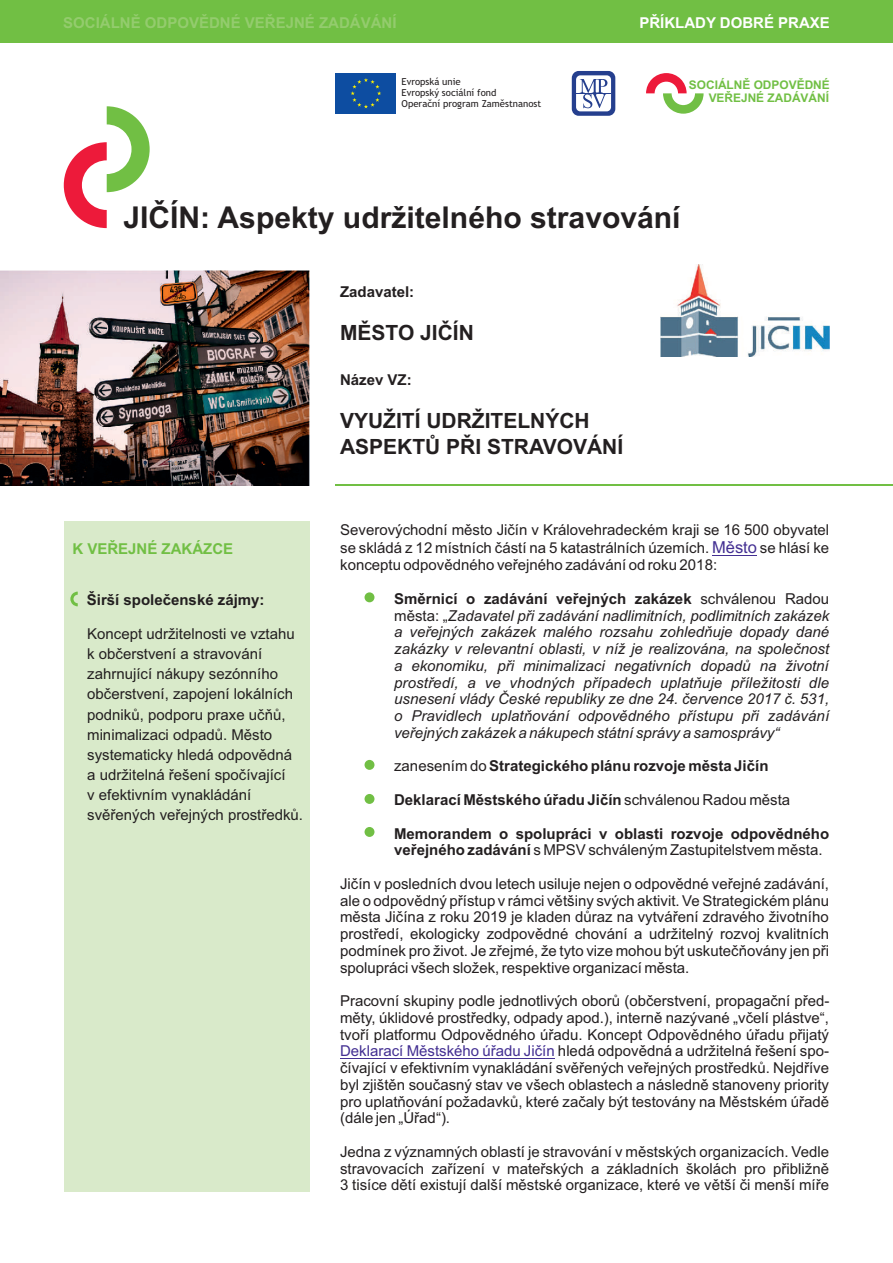
<style>
.page{position:relative;width:893px;height:1263px;background:#fff}
.page>*{position:absolute;margin:0;border:0;box-sizing:border-box;transform-origin:0 0}
.t1{font:700 30.15px "Arial";color:#231f20}
.t2{font:700 21px/25.8px "Arial";color:#231f20}
.t3{font:15px/16.8px "Arial";color:#231f20;text-align:justify}
.t4{font:italic 15px/16.8px "Arial";color:#231f20;text-align:justify}
.t5{font:700 15px/16.8px "Arial";color:#231f20}
.t6{font:700 15px "Arial";color:#94cc6e}
.t7{font:700 15px "Arial";color:#fff}
.t8{font:700 15px "Arial";color:#71bf44}
.t9{font:700 11.85px/12.8px "Arial";color:#71bf44;text-align:right}
.t10{font:9.6px/11.1px "Trebuchet MS";color:#231f20}
.s1{font-size:16.5px;color:#432f92}
.s2{font-style:normal}
.s3{font-weight:700;font-style:normal}
.s4{font-weight:400}
.s5{color:#432f92}
</style>
<div class="page">
<div style="left:0;top:0;width:893px;height:43px;background:#71bf44"></div>
<hr style="left:712px;top:555px;width:45px;height:1px;background:#432f92">
<hr style="left:340px;top:1058px;width:215px;height:1px;background:#432f92">
<hr style="left:336px;top:484px;width:557px;height:2px;background:#71bf44">
<svg style="left:64px;top:106px;width:86px;height:122px"></svg>
<svg style="left:572px;top:71px;width:43px;height:45px"></svg>
<div style="left:334px;top:72px;width:63px;height:43px;background:#0d4da1"></div>
<svg style="left:351px;top:78px;width:30px;height:30px"></svg>
<svg style="left:646px;top:73px;width:58px;height:41px"></svg>
<div style="left:64px;top:522px;width:245px;height:670px;background:#d9eaca"></div>
<svg style="left:70px;top:592px;width:8px;height:14px"></svg>
<img style="left:661px;top:265px;width:168px;height:91px">
<div style="left:365px;top:592px;width:9px;height:10px;background:#71bf44;border-radius:50%"></div>
<div style="left:365px;top:760px;width:9px;height:10px;background:#71bf44;border-radius:50%"></div>
<div style="left:365px;top:794px;width:9px;height:10px;background:#71bf44;border-radius:50%"></div>
<div style="left:365px;top:827px;width:9px;height:10px;background:#71bf44;border-radius:50%"></div>
<img style="left:0;top:271px;width:309px;height:215px">
<p class="t6" style="left:63px;top:17px;width:335px">SOCIÁLNĚ ODPOVĚDNÉ VEŘEJNÉ ZADÁVÁNÍ</p>
<p class="t7" style="left:639px;top:17px;width:192px">PŘÍKLADY DOBRÉ PRAXE</p>
<p class="t10" style="left:402px;top:77px;width:141px">Evropská unie<br>Evropský sociální fond<br>Operační program Zaměstnanost</p>
<p class="t9" style="left:689px;top:80px;width:142px">SOCIÁLNĚ ODPOVĚDNÉ<br>VEŘEJNÉ ZADÁVÁNÍ</p>
<h1 class="t1" style="left:123px;top:206px;width:559px">JIČÍN: Aspekty udržitelného stravování</h1>
<p class="t8" style="left:72px;top:543px;width:162px">K VEŘEJNÉ ZAKÁZCE</p>
<p class="t5" style="left:87px;top:593px;width:179px">Širší společenské zájmy:</p>
<p class="t3" style="left:87px;top:625px;width:217px;line-height:20.1px;text-align:left">Koncept udržitelnosti ve vztahu k občerstvení a stravování zahrnující nákupy sezónního občerstvení, zapojení lokálních podniků, podporu praxe učňů, minimalizaci odpadů. Město systematicky hledá odpovědná a udržitelná řešení spočívající<br>v efektivním vynakládání svěřených veřejných prostředků.</p>
<p class="t5" style="left:340px;top:285px;width:76px">Zadavatel:</p>
<h2 class="t2" style="left:340px;top:321px;width:135px">MĚSTO JIČÍN</h2>
<p class="t5" style="left:340px;top:373px;width:73px">Název VZ:</p>
<h2 class="t2" style="left:340px;top:410px;width:285px">VYUŽITÍ UDRŽITELNÝCH<br>ASPEKTŮ PŘI STRAVOVÁNÍ</h2>
<p class="t3" style="left:340px;top:522px;width:490px;line-height:17.5px">Severovýchodní město Jičín v Královehradeckém kraji se 16 500 obyvatel se skládá z 12 místních částí na 5 katastrálních územích. <span class="s1">Město</span> se hlásí ke konceptu odpovědného veřejného zadávání od roku 2018:</p>
<p class="t4" style="left:394px;top:592px;width:437px;text-indent:-27px"><span class="s2">·</span> <span class="s3">Směrnicí o zadávání veřejných zakázek</span> <span class="s2">schválenou Radou města: „</span>Zadavatel při zadávání nadlimitních, podlimitních zakázek a veřejných zakázek malého rozsahu zohledňuje dopady dané zakázky v relevantní oblasti, v níž je realizována, na společnost a ekonomiku, při minimalizaci negativních dopadů na životní prostředí, a ve vhodných případech uplatňuje příležitosti dle usnesení vlády České republiky ze dne 24. července 2017 č. 531, o Pravidlech uplatňování odpovědného přístupu při zadávání veřejných zakázek a nákupech státní správy a samosprávy“</p>
<p class="t5" style="left:367px;top:759px;width:403px"><span class="s4">· zanesením do</span> Strategického plánu rozvoje města Jičín</p>
<p class="t5" style="left:367px;top:793px;width:425px"><span class="s4">·</span> Deklarací Městského úřadu Jičín <span class="s4">schválenou Radou města</span></p>
<p class="t5" style="left:394px;top:826px;width:436px;text-indent:-27px"><span class="s4">·</span> Memorandem o spolupráci v oblasti rozvoje odpovědného veřejného zadávání <span class="s4">s MPSV schváleným Zastupitelstvem města.</span></p>
<p class="t3" style="left:340px;top:876px;width:490px">Jičín v posledních dvou letech usiluje nejen o odpovědné veřejné zadávání, ale o odpovědný přístup v rámci většiny svých aktivit. Ve Strategickém plánu města Jičína z roku 2019 je kladen důraz na vytváření zdravého životního prostředí, ekologicky zodpovědné chování a udržitelný rozvoj kvalitních podmínek pro život. Je zřejmé, že tyto vize mohou být uskutečňovány jen při spolupráci všech složek, respektive organizací města.</p>
<p class="t3" style="left:340px;top:994px;width:491px">Pracovní skupiny podle jednotlivých oborů (občerstvení, propagační před&shy;měty, úklidové prostředky, odpady apod.), interně nazývané „včelí plástve“, tvoří platformu Odpovědného úřadu. Koncept Odpovědného úřadu přijatý <span class="s5">Deklarací Městského úřadu Jičín</span> hledá odpovědná a udržitelná řešení spo&shy;čívající v efektivním vynakládání svěřených veřejných prostředků. Nejdříve byl zjištěn současný stav ve všech oblastech a následně stanoveny priority pro uplatňování požadavků, které začaly být testovány na Městském úřadě (dále jen „Úřad“).</p>
<p class="t3" style="left:340px;top:1145px;width:490px">Jedna z významných oblastí je stravování v městských organizacích. Vedle stravovacích zařízení v mateřských a základních školách pro přibližně 3 tisíce dětí existují další městské organizace, které ve větší či menší míře</p>
</div>
